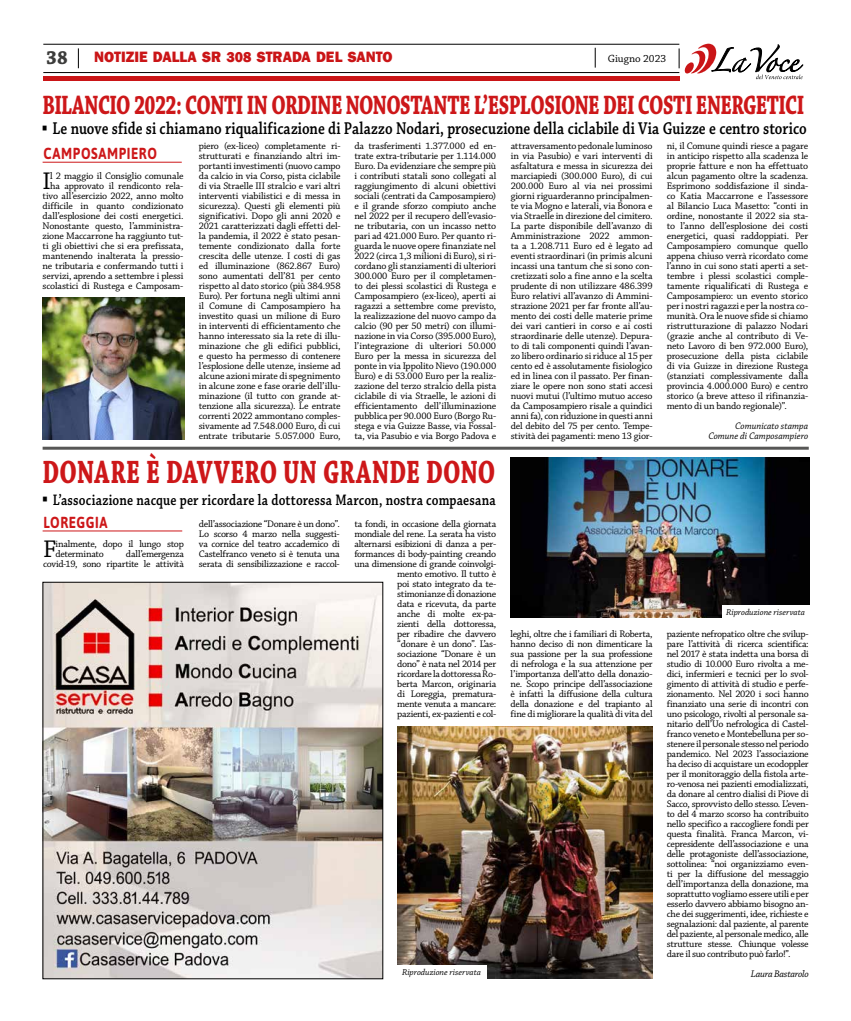
<style>
.page{position:relative;width:851px;height:1021px;background:#fff}
.page>*{position:absolute;margin:0;border:0;box-sizing:border-box;transform-origin:0 0}
.t1{font:700 34px "Chaparral Pro";letter-spacing:.01em;color:#cd1719;scale:.7 1}
.t2{font:700 28px "Chaparral Pro";letter-spacing:-.03em;color:#cd1719;scale:.7 1}
.t3{font:25.4px "Chaparral Pro";color:#000}
.t4{font:700 20px "Chaparral Pro";color:#3c3c3b;scale:.95 1}
.t5{font:600 18px "Chaparral Pro";letter-spacing:.005em;color:#000;scale:.81 1}
.t6{font:600 16px "Chaparral Pro";letter-spacing:.01em;color:#000;scale:.81 1}
.t7{font:700 16px "Asap";letter-spacing:.045em;color:#cd1719;scale:.82 1}
.t8{font:800 15.4px "Franklin Gothic";letter-spacing:-.005em;color:#ca1517;scale:.95 1}
.t9{font:11px "Chaparral Pro";color:#000}
.t10{font:10px/10px "Chaparral Pro";letter-spacing:-.025em;color:#000;text-align:justify}
.t11{font:italic 10px/10px "Chaparral Pro";color:#000;text-align:right;scale:.95 1}
.t12{font:italic 10px "Chaparral Pro";letter-spacing:-.025em;color:#000}
.t13{font:italic 9px "Chaparral Pro";color:#000}
.s1{font-size:15px}
.s2{font-family:"Arial";font-weight:700}
.s3{font-family:"Arial";font-weight:700;font-size:18px}
</style>
<div class="page">
<div style="left:43px;top:76px;width:636px;height:5px;background:#ca1517"></div>
<hr style="left:43px;top:44px;width:636px;height:1px;background:#000">
<svg style="left:78px;top:48px;width:1px;height:20px"></svg>
<svg style="left:595px;top:48px;width:1px;height:20px"></svg>
<svg style="left:678px;top:43px;width:125px;height:36px"></svg>
<hr style="left:43px;top:72px;width:636px;height:1px;background:#000">
<img style="left:45px;top:584px;width:336px;height:393px">
<hr style="left:43px;top:162px;width:139px;height:1px;background:#cd1719">
<img style="left:42px;top:297px;width:142px;height:142px">
<hr style="left:43px;top:446px;width:765px;height:3px;background:#575756">
<hr style="left:43px;top:530px;width:139px;height:1px;background:#cd1719">
<img style="left:510px;top:457px;width:299px;height:161px">
<img style="left:397px;top:727px;width:255px;height:251px">
<div style="left:722px;top:605px;width:87px;height:16px;background:#fff"></div>
<div style="left:396px;top:965px;width:91px;height:13px;background:#fff"></div>
<h3 class="t4" style="left:46px;top:46px;width:24px">38</h3>
<h3 class="t8" style="left:94px;top:47px;width:316px">NOTIZIE DALLA SR <span class="s1">308</span> STRADA DEL SANTO</h3>
<p class="t9" style="left:607px;top:53px;width:60px">Giugno 2023</p>
<h2 class="t2" style="left:42px;top:89px;width:1089px">BILANCIO 2022: CONTI IN ORDINE NONOSTANTE L’ESPLOSIONE DEI COSTI ENERGETICI</h2>
<h3 class="t5" style="left:42px;top:118px;width:945px"><span class="s2">▪</span> Le nuove sfide si chiamano riqualificazione di Palazzo Nodari, prosecuzione della ciclabile di Via Guizze e centro storico</h3>
<h3 class="t3" style="left:43px;top:167px;width:10px">I</h3>
<p class="t10" style="left:199px;top:141px;width:143px">piero (ex-liceo) completamente ri&shy;strutturati e finanziando altri im&shy;portanti investimenti (nuovo campo da calcio in via Corso, pista ciclabile di via Straelle III stralcio e vari altri interventi viabilistici e di messa in sicurezza). Questi gli elementi più significativi. Dopo gli anni 2020 e 2021 caratterizzati dagli effetti del&shy;la pandemia, il 2022 è stato pesan&shy;temente condizionato dalla forte crescita delle utenze. I costi di gas ed illuminazione (862.867 Euro) sono aumentati dell’81 per cento rispetto al dato storico (più 384.958<br>Euro). Per fortuna negli ultimi anni il Comune di Camposampiero ha investito quasi un milione di Euro in interventi di efficientamento che hanno interessato sia la rete di illu&shy;minazione che gli edifici pubblici, e questo ha permesso di contenere l’esplosione delle utenze, insieme ad alcune azioni mirate di spegnimento in alcune zone e fase orarie dell’illu&shy;minazione (il tutto con grande at&shy;tenzione alla sicurezza). Le entrate correnti 2022 ammontano comples&shy;sivamente ad 7.548.000 Euro, di cui entrate tributarie 5.057.000 Euro,</p>
<p class="t10" style="left:354px;top:141px;width:143px">da trasferimenti 1.377.000 ed en&shy;trate extra-tributarie per 1.114.000<br>Euro. Da evidenziare che sempre più i contributi statali sono collegati al raggiungimento di alcuni obiettivi sociali (centrati da Camposampiero) e il grande sforzo compiuto anche nel 2022 per il recupero dell’evasio&shy;ne tributaria, con un incasso netto pari ad 421.000 Euro. Per quanto ri&shy;guarda le nuove opere finanziate nel 2022 (circa 1,3 milioni di Euro), si ri&shy;cordano gli stanziamenti di ulteriori 300.000 Euro per il completamen&shy;to dei plessi scolastici di Rustega e Camposampiero (ex-liceo), aperti ai ragazzi a settembre come previsto, la realizzazione del nuovo campo da calcio (90 per 50 metri) con illumi&shy;nazione in via Corso (395.000 Euro), l’integrazione di ulteriori 50.000<br>Euro per la messa in sicurezza del ponte in via Ippolito Nievo (190.000<br>Euro) e di 53.000 Euro per la realiz&shy;zazione del terzo stralcio della pista ciclabile di via Straelle, le azioni di efficientamento dell’illuminazione pubblica per 90.000 Euro (Borgo Ru&shy;stega e via Guizze Basse, via Fossal&shy;ta, via Pasubio e via Borgo Padova e</p>
<h3 class="t7" style="left:43px;top:143px;width:140px">CAMPOSAMPIERO</h3>
<p class="t10" style="left:510px;top:141px;width:143px">attraversamento pedonale luminoso in via Pasubio) e vari interventi di asfaltatura e messa in sicurezza dei marciapiedi (300.000 Euro), di cui 200.000 Euro al via nei prossimi giorni riguarderanno principalmen&shy;te via Mogno e laterali, via Bonora e via Straelle in direzione del cimitero.<br>La parte disponibile dell’avanzo di Amministrazione 2022 ammon&shy;ta a 1.208.711 Euro ed è legato ad eventi straordinari (in primis alcuni incassi una tantum che si sono con&shy;cretizzati solo a fine anno e la scelta prudente di non utilizzare 486.399<br>Euro relativi all’avanzo di Ammini&shy;strazione 2021 per far fronte all’au&shy;mento dei costi delle materie prime dei vari cantieri in corso e ai costi straordinarie delle utenze). Depura&shy;to di tali componenti quindi l’avan&shy;zo libero ordinario si riduce al 15 per cento ed è assolutamente fisiologico ed in linea con il passato. Per finan&shy;ziare le opere non sono stati accesi nuovi mutui (l’ultimo mutuo acceso da Camposampiero risale a quindici anni fa), con riduzione in questi anni del debito del 75 per cento. Tempe&shy;stività dei pagamenti: meno 13 gior-</p>
<p class="t10" style="left:666px;top:141px;width:143px">ni, il Comune quindi riesce a pagare in anticipo rispetto alla scadenza le proprie fatture e non ha effettuato alcun pagamento oltre la scadenza.<br>Esprimono soddisfazione il sinda&shy;co Katia Maccarrone e l’assessore al Bilancio Luca Masetto: “conti in ordine, nonostante il 2022 sia sta&shy;to l’anno dell’esplosione dei costi energetici, quasi raddoppiati. Per Camposampiero comunque quello appena chiuso verrà ricordato come l’anno in cui sono stati aperti a set&shy;tembre i plessi scolastici comple&shy;tamente riqualificati di Rustega e Camposampiero: un evento storico per i nostri ragazzi e per la nostra co&shy;munità. Ora le nuove sfide si chiamo ristrutturazione di palazzo Nodari (grazie anche al contributo di Ve&shy;neto Lavoro di ben 972.000 Euro), prosecuzione della pista ciclabile di via Guizze in direzione Rustega (stanziati complessivamente dalla provincia 4.000.000 Euro) e centro storico (a breve atteso il rifinanzia&shy;mento di un bando regionale)”.</p>
<p class="t10" style="left:43px;top:171px;width:142px;text-align:right">l 2 maggio il Consiglio comunale ha approvato il rendiconto rela&shy;tivo all’esercizio 2022, anno molto difficile in quanto condizionato dall’esplosione dei costi energetici.<br>Nonostante questo, l’amministra&shy;zione Maccarrone ha raggiunto tut&shy;ti gli obiettivi che si era prefissata, mantenendo inalterata la pressio&shy;ne tributaria e confermando tutti i servizi, aprendo a settembre i plessi scolastici di Rustega e Camposam-</p>
<p class="t11" style="left:708px;top:421px;width:107px">Comunicato stampa<br>Comune di Camposampiero</p>
<h1 class="t1" style="left:42px;top:452px;width:648px">DONARE È DAVVERO UN GRANDE DONO</h1>
<h3 class="t6" style="left:43px;top:490px;width:561px"><span class="s3">▪</span> L’associazione nacque per ricordare la dottoressa Marcon, nostra compaesana</h3>
<h3 class="t3" style="left:43px;top:534px;width:15px">F</h3>
<p class="t10" style="left:55px;top:539px;width:130px">inalmente, dopo il lungo stop determinato</p>
<h3 class="t7" style="left:43px;top:512px;width:80px">LOREGGIA</h3>
<p class="t10" style="left:354px;top:519px;width:143px;text-align:right">ta fondi, in occasione della giornata mondiale del rene. La serata ha visto alternarsi esibizioni di danza a per&shy;formances di body-painting creando una dimensione di grande coinvolgi&shy;mento emotivo. Il tutto è<br>poi stato integrato da te&shy;stimonianze di donazione<br>data e ricevuta, da parte<br>anche di molte ex-pa-<br>zienti della dottoressa,<br>per ribadire che davvero<br>“donare è un dono”. L’as-<br>sociazione “Donare è un<br>dono” è nata nel 2014 per<br>ricordare la dottoressa Ro-<br>berta Marcon, originaria<br>di Loreggia, prematura-<br>mente venuta a mancare:<br>pazienti, ex-pazienti e col-</p>
<p class="t10" style="left:199px;top:519px;width:142px">dell’associazione “Donare è un dono”.<br>Lo scorso 4 marzo nella suggesti&shy;va cornice del teatro accademico di Castelfranco veneto si è tenuta una serata di sensibilizzazione e raccol-</p>
<p class="t10" style="left:43px;top:549px;width:142px;text-align:right">dall’emergenza<br>covid-19, sono ripartite le attività</p>
<p class="t13" style="left:402px;top:967px;width:80px">Riproduzione riservata</p>
<p class="t13" style="left:726px;top:607px;width:80px">Riproduzione riservata</p>
<p class="t10" style="left:510px;top:629px;width:143px">leghi, oltre che i familiari di Roberta, hanno deciso di non dimenticare la sua passione per la sua professione di nefrologa e la sua attenzione per l’importanza dell’atto della donazio&shy;ne. Scopo principe dell’associazione è infatti la diffusione della cultura della donazione e del trapianto al fine di migliorare la qualità di vita del</p>
<p class="t10" style="left:666px;top:629px;width:143px">paziente nefropatico oltre che svilup&shy;pare l’attività di ricerca scientifica: nel 2017 è stata indetta una borsa di studio di 10.000 Euro rivolta a me&shy;dici, infermieri e tecnici per lo svol&shy;gimento di attività di studio e perfe&shy;zionamento. Nel 2020 i soci hanno finanziato una serie di incontri con uno psicologo, rivolti al personale sa&shy;nitario dell’Uo nefrologica di Castel&shy;franco veneto e Montebelluna per so&shy;stenere il personale stesso nel periodo pandemico. Nel 2023 l’associazione ha deciso di acquistare un ecodoppler per il monitoraggio della fistola arte&shy;ro-venosa nei pazienti emodializzati, da donare al centro dialisi di Piove di Sacco, sprovvisto dello stesso. L’even&shy;to del 4 marzo scorso ha contribuito nello specifico a raccogliere fondi per questa finalità. Franca Marcon, vi&shy;cepresidente dell’associazione e una delle protagoniste dell’associazione, sottolinea: “noi organizziamo even&shy;ti per la diffusione del messaggio dell’importanza della donazione, ma soprattutto vogliamo essere utili e per esserlo davvero abbiamo bisogno an&shy;che dei suggerimenti, idee, richieste e segnalazioni: dal paziente, al parente del paziente, al personale medico, alle strutture stesse. Chiunque volesse dare il suo contributo può farlo!”.</p>
<p class="t12" style="left:750px;top:968px;width:59px">Laura Bastarolo</p>
</div>
